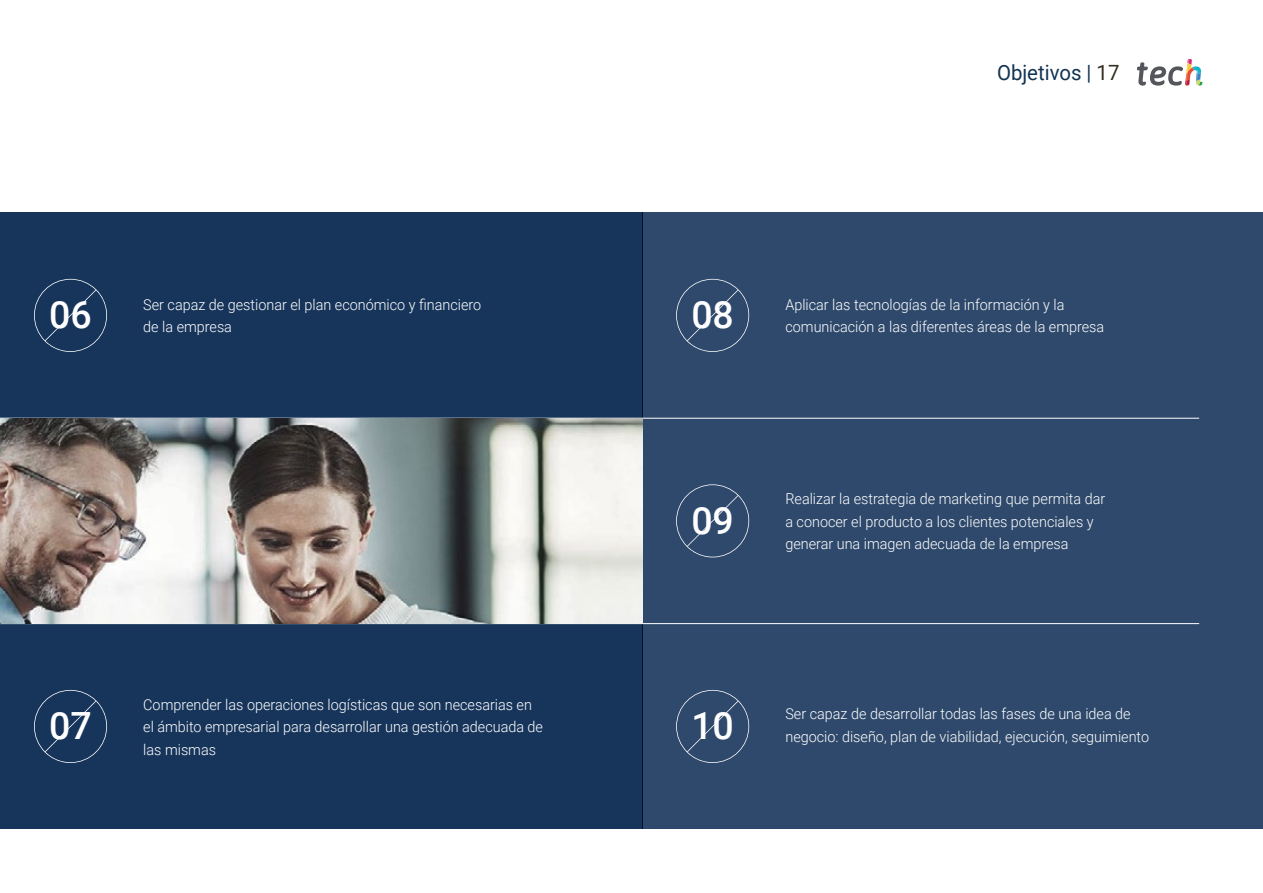
<style>
.page{position:relative;width:1263px;height:893px;background:#fff}
.page>*{position:absolute;margin:0;border:0;box-sizing:border-box;transform-origin:0 0}
.t1{font:500 37.5px "Roboto";color:#fff}
.t2{font:21px "Roboto";color:#123352}
.t3{font:300 15px/22.5px "Roboto";color:#fff;scale:.96 1}
.s1{color:#312e20}
</style>
<div class="page">
<div style="left:0;top:213px;width:642px;height:616px;background:#17355b"></div>
<div style="left:642px;top:213px;width:621px;height:616px;background:#2e496b"></div>
<svg style="left:676px;top:279px;width:73px;height:73px"></svg>
<svg style="left:676px;top:484px;width:73px;height:73px"></svg>
<svg style="left:34px;top:279px;width:73px;height:73px"></svg>
<svg style="left:676px;top:690px;width:73px;height:73px"></svg>
<hr style="left:0;top:418px;width:1199px;height:1px;background:#fff">
<hr style="left:0;top:623px;width:1199px;height:1px;background:#fff">
<img style="left:0;top:418px;width:642px;height:206px">
<svg style="left:34px;top:690px;width:73px;height:73px"></svg>
<svg style="left:1137px;top:59px;width:65px;height:27px"></svg>
<h2 class="t2" style="left:997px;top:57px;width:124px">Objetivos | <span class="s1">17</span></h2>
<h1 class="t1" style="left:49px;top:288px;width:44px">06</h1>
<p class="t3" style="left:143px;top:293px;width:354px">Ser capaz de gestionar el plan económico y financiero de la empresa</p>
<h1 class="t1" style="left:691px;top:288px;width:44px">08</h1>
<p class="t3" style="left:785px;top:293px;width:334px">Aplicar las tecnologías de la información y la comunicación a las diferentes áreas de la empresa</p>
<h1 class="t1" style="left:691px;top:494px;width:44px">09</h1>
<p class="t3" style="left:785px;top:487px;width:335px">Realizar la estrategia de marketing que permita dar a conocer el producto a los clientes potenciales y generar una imagen adecuada de la empresa</p>
<p class="t3" style="left:143px;top:692px;width:418px">Comprender las operaciones logísticas que son necesarias en el ámbito empresarial para desarrollar una gestión adecuada de las mismas</p>
<h1 class="t1" style="left:49px;top:699px;width:44px">07</h1>
<h1 class="t1" style="left:691px;top:699px;width:44px">10</h1>
<p class="t3" style="left:785px;top:702px;width:380px">Ser capaz de desarrollar todas las fases de una idea de negocio: diseño, plan de viabilidad, ejecución, seguimiento</p>
</div>
